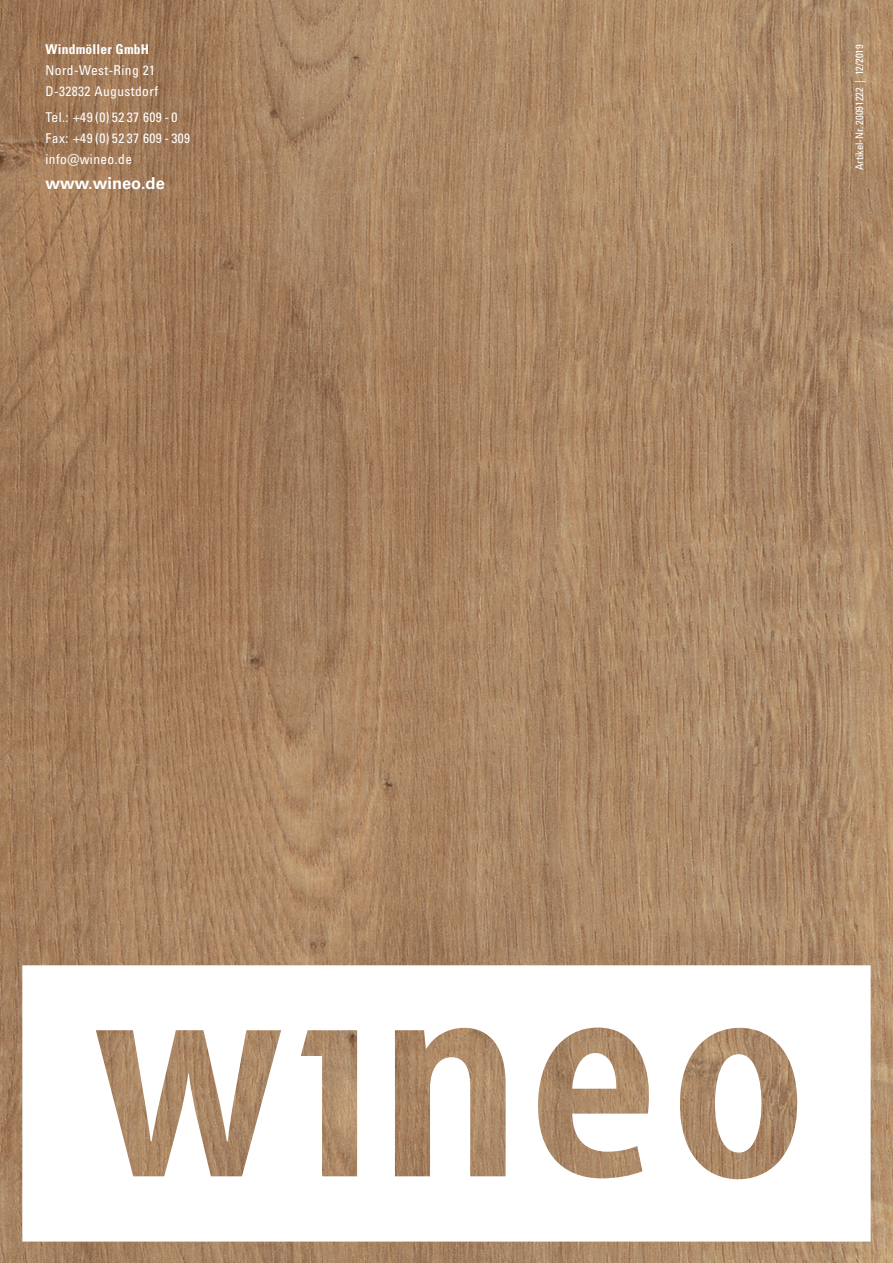
<style>
.page{position:relative;width:893px;height:1263px;background:#fff}
.page>*{position:absolute;margin:0;border:0;box-sizing:border-box;transform-origin:0 0}
.t1{font:700 16.5px "Univers LTCYR 65";color:#fff}
.t2{font:condensed 13.5px/21px "Univers LTCYR 57";letter-spacing:.03em;color:#fff}
.t3{font:13.5px "Univers LTCYR 67 Bold Cond";letter-spacing:.015em;color:#fff}
.t4{font:condensed 10.5px "Univers LTCYR 57";color:#fff}
</style>
<div class="page">
<img style="left:0;top:0;width:893px;height:1263px">
<svg style="left:22px;top:965px;width:849px;height:276px"></svg>
<p class="t3" style="left:45px;top:41px;width:105px">Windmöller GmbH</p>
<p class="t2" style="left:45px;top:60px;width:114px">Nord-West-Ring 21<br>D-32832 Augustdorf</p>
<p class="t2" style="left:45px;top:106px;width:146px">Tel.: +49 (0) 52 37 609 -0<br>Fax: +49 (0) 52 37 609 - 309 info@wineo.de</p>
<p class="t1" style="left:45px;top:171px;width:121px">www.wineo.de</p>
<p class="t4" style="left:853px;top:170px;width:127px;rotate:-90deg">Artikel-Nr. 20091222 | 12/2019</p>
</div>
